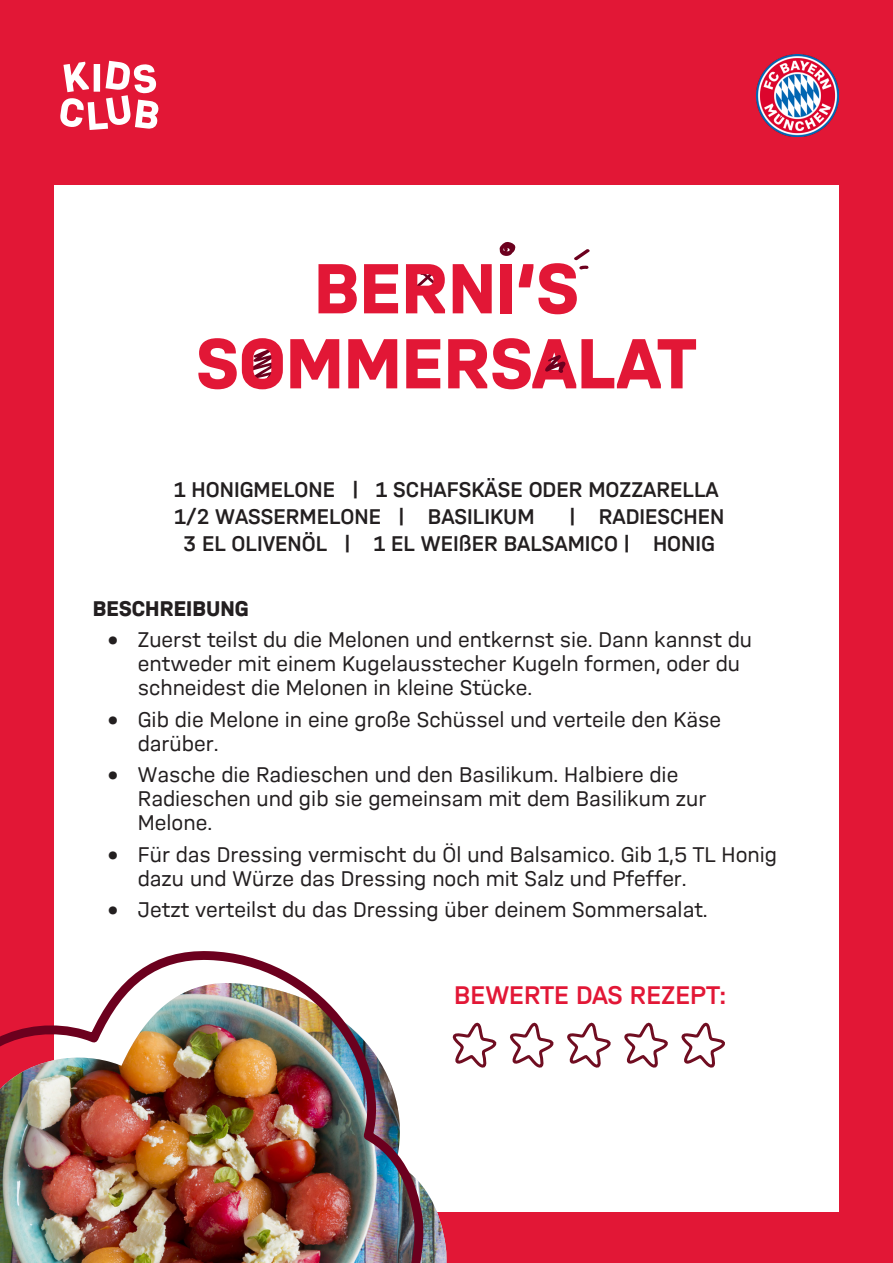
<style>
.page{position:relative;width:893px;height:1263px;background:#e21736}
.page>*{position:absolute;margin:0;border:0;box-sizing:border-box;transform-origin:0 0}
.t1{font:700 75px/75px "FC Bayern Sans";color:#e21736;text-align:center}
.t2{font:600 27px "FC Bayern Sans";color:#e21736}
.t3{font:22.5px/24px "FC Bayern Sans";color:#231f20}
.t4{font:600 22.5px/27px "FC Bayern Sans";color:#231f20}
.t5{font:700 22.5px "FC Bayern Sans";color:#231f20}
</style>
<div class="page">
<div style="left:54px;top:185px;width:785px;height:1027px;background:#fff"></div>
<img style="left:756px;top:54px;width:83px;height:83px">
<svg style="left:60px;top:61px;width:98px;height:69px"></svg>
<svg style="left:574px;top:249px;width:16px;height:21px"></svg>
<svg style="left:250px;top:348px;width:25px;height:32px"></svg>
<svg style="left:412px;top:269px;width:27px;height:22px"></svg>
<img style="left:423px;top:1187px;width:24px;height:76px">
<img style="left:0;top:951px;width:423px;height:312px">
<svg style="left:452px;top:1022px;width:45px;height:46px"></svg>
<svg style="left:510px;top:1022px;width:44px;height:46px"></svg>
<svg style="left:567px;top:1022px;width:44px;height:46px"></svg>
<svg style="left:624px;top:1022px;width:44px;height:46px"></svg>
<svg style="left:681px;top:1022px;width:44px;height:46px"></svg>
<svg style="left:545px;top:355px;width:21px;height:18px"></svg>
<svg style="left:500px;top:242px;width:16px;height:14px"></svg>
<p class="t1" style="left:196px;top:250px;width:502px">BERNI‘S<br>SOMMERSALAT</p>
<p class="t4" style="left:174px;top:476px;width:546px">1 HONIGMELONE | 1 SCHAFSKÄSE ODER MOZZARELLA<br>1/2 WASSERMELONE | BASILIKUM</p>
<p class="t4" style="left:184px;top:503px;width:542px;text-indent:386px">| RADIESCHEN<br>3 EL OLIVENÖL | 1 EL WEIßER BALSAMICO | HONIG</p>
<p class="t5" style="left:93px;top:595px;width:157px">BESCHREIBUNG</p>
<p class="t3" style="left:138px;top:627px;width:616px;text-indent:-30px">• Zuerst teilst du die Melonen und entkernst sie. Dann kannst du entweder mit einem Kugelausstecher Kugeln formen, oder du schneidest die Melonen in kleine Stücke.</p>
<p class="t3" style="left:138px;top:707px;width:585px;text-indent:-30px">• Gib die Melone in eine große Schüssel und verteile den Käse darüber.</p>
<p class="t3" style="left:138px;top:762px;width:570px;text-indent:-30px">• Wasche die Radieschen und den Basilikum. Halbiere die<br>Radieschen und gib sie gemeinsam mit dem Basilikum zur<br>Melone.</p>
<p class="t3" style="left:138px;top:842px;width:641px;text-indent:-30px">• Für das Dressing vermischt du Öl und Balsamico. Gib 1,5 TL Honig dazu und Würze das Dressing noch mit Salz und Pfeffer.</p>
<p class="t3" style="left:108px;top:897px;width:601px">• Jetzt verteilst du das Dressing über deinem Sommersalat.</p>
<p class="t2" style="left:454px;top:980px;width:274px">BEWERTE DAS REZEPT:</p>
</div>
